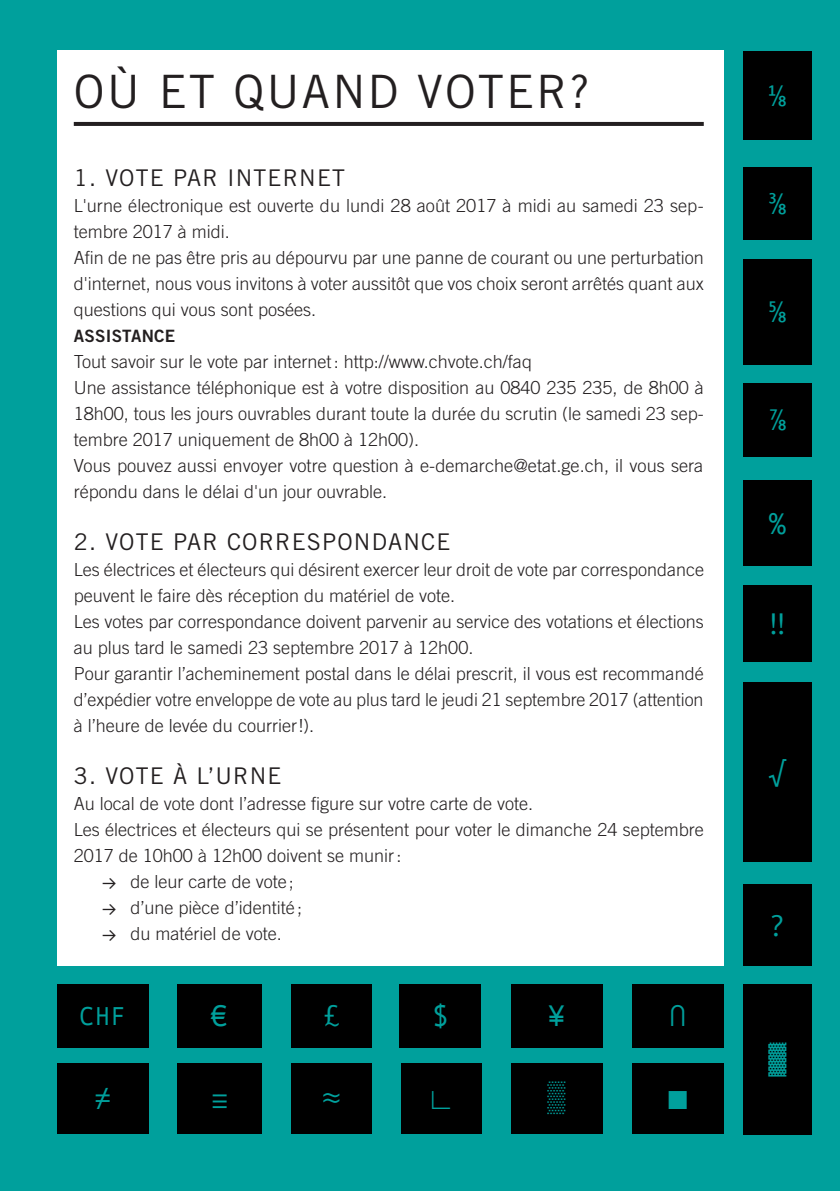
<style>
.page{position:relative;width:840px;height:1191px;background:#fff}
.page>*{position:absolute;margin:0;border:0;box-sizing:border-box;transform-origin:0 0}
.Gros_Titre{font:46px "Trade Gothic LT Std";letter-spacing:.05em;color:#231f20}
.t1{font:30px "Andale Mono";color:#00a09c}
.t2{font:26px "Andale Mono";color:#00a09c}
.SOMMAIRE{font:23px "Trade Gothic LT Std";letter-spacing:.05em;color:#231f20}
.Texte{font:300 18px/26px "Trade Gothic LT Std";color:#231f20}
.Titre_Texte{font:17px "Trade Gothic LT Std Bd 2";letter-spacing:.015em;color:#231f20}
.s1{font-family:"Euclid Flex";font-weight:400}
</style>
<div class="page">
<div style="left:0;top:0;width:839px;height:1191px;background:#00a09c"></div>
<div style="left:57px;top:1063px;width:91px;height:71px;background:#000"></div>
<div style="left:631px;top:1063px;width:92px;height:71px;background:#000"></div>
<div style="left:57px;top:984px;width:91px;height:63px;background:#000"></div>
<div style="left:631px;top:984px;width:92px;height:63px;background:#000"></div>
<div style="left:743px;top:383px;width:68px;height:73px;background:#000"></div>
<div style="left:178px;top:1063px;width:84px;height:71px;background:#000"></div>
<div style="left:743px;top:480px;width:68px;height:85px;background:#000"></div>
<div style="left:743px;top:51px;width:68px;height:88px;background:#000"></div>
<div style="left:743px;top:984px;width:68px;height:150px;background:#000"></div>
<div style="left:743px;top:585px;width:68px;height:76px;background:#000"></div>
<div style="left:743px;top:167px;width:68px;height:73px;background:#000"></div>
<div style="left:743px;top:682px;width:68px;height:180px;background:#000"></div>
<div style="left:743px;top:259px;width:68px;height:105px;background:#000"></div>
<div style="left:178px;top:984px;width:84px;height:63px;background:#000"></div>
<div style="left:743px;top:884px;width:68px;height:82px;background:#000"></div>
<div style="left:291px;top:1063px;width:80px;height:71px;background:#000"></div>
<div style="left:291px;top:984px;width:80px;height:63px;background:#000"></div>
<div style="left:401px;top:1063px;width:80px;height:71px;background:#000"></div>
<div style="left:399px;top:984px;width:82px;height:63px;background:#000"></div>
<div style="left:510px;top:1063px;width:92px;height:71px;background:#000"></div>
<div style="left:510px;top:984px;width:92px;height:63px;background:#000"></div>
<div style="left:57px;top:51px;width:666px;height:915px;background:#fff"></div>
<svg style="left:74px;top:122px;width:629px;height:4px;background:#262223"></svg>
<p class="Gros_Titre" style="left:74px;top:64px;width:517px">OÙ ET QUAND VOTER?</p>
<p class="SOMMAIRE" style="left:74px;top:164px;width:273px">1. VOTE PAR INTERNET</p>
<p class="Texte" style="left:74px;top:192px;width:631px">L'urne électronique est ouverte du lundi 28 août 2017 à midi au samedi 23 sep&shy;tembre 2017 à midi.</p>
<p class="Texte" style="left:74px;top:244px;width:631px;text-align:justify">Afin de ne pas être pris au dépourvu par une panne de courant ou une perturbation d'internet, nous vous invitons à voter aussitôt que vos choix seront arrêtés quant aux questions qui vous sont posées.</p>
<p class="Titre_Texte" style="left:74px;top:325px;width:103px">ASSISTANCE</p>
<p class="Texte" style="left:74px;top:348px;width:459px">Tout savoir sur le vote par internet: http://www.chvote.ch/faq</p>
<p class="Texte" style="left:74px;top:374px;width:631px;text-align:justify">Une assistance téléphonique est à votre disposition au 0840 235 235, de 8h00 à 18h00, tous les jours ouvrables durant toute la durée du scrutin (le samedi 23 sep&shy;tembre 2017 uniquement de 8h00 à 12h00).</p>
<p class="Texte" style="left:74px;top:452px;width:630px">Vous pouvez aussi envoyer votre question à e-demarche@etat.ge.ch, il vous sera répondu dans le délai d'un jour ouvrable.</p>
<p class="SOMMAIRE" style="left:74px;top:528px;width:378px">2. VOTE PAR CORRESPONDANCE</p>
<p class="Texte" style="left:74px;top:556px;width:631px">Les électrices et électeurs qui désirent exercer leur droit de vote par correspondance peuvent le faire dès réception du matériel de vote.</p>
<p class="Texte" style="left:74px;top:608px;width:631px">Les votes par correspondance doivent parvenir au service des votations et élections au plus tard le samedi 23 septembre 2017 à 12h00.</p>
<p class="Texte" style="left:74px;top:660px;width:631px;text-align:justify">Pour garantir l’acheminement postal dans le délai prescrit, il vous est recommandé d’expédier votre enveloppe de vote au plus tard le jeudi 21 septembre 2017 (attention à l’heure de levée du courrier!).</p>
<p class="SOMMAIRE" style="left:74px;top:762px;width:209px">3. VOTE À L’URNE</p>
<p class="Texte" style="left:74px;top:790px;width:461px">Au local de vote dont l’adresse figure sur votre carte de vote.</p>
<p class="Texte" style="left:74px;top:816px;width:631px">Les électrices et électeurs qui se présentent pour voter le dimanche 24 septembre<br>2017 de 10h00 à 12h00 doivent se munir:</p>
<p class="Texte" style="left:102px;top:868px;width:193px"><span class="s1">→</span> de leur carte de vote;</p>
<p class="Texte" style="left:102px;top:894px;width:201px"><span class="s1">→</span> d’une pièce d’identité ;</p>
<p class="Texte" style="left:102px;top:920px;width:181px"><span class="s1">→</span> du matériel de vote.</p>
<p class="t1" style="left:431px;top:996px;width:19px">$</p>
<p class="t2" style="left:79px;top:998px;width:48px">CHF</p>
<p class="t1" style="left:668px;top:996px;width:19px">∩</p>
<p class="t1" style="left:211px;top:996px;width:19px">€</p>
<p class="t1" style="left:322px;top:996px;width:19px">£</p>
<p class="t1" style="left:547px;top:996px;width:19px">¥</p>
<p class="t1" style="left:547px;top:1079px;width:19px">▒</p>
<p class="t1" style="left:94px;top:1079px;width:19px">≠</p>
<p class="t1" style="left:668px;top:1079px;width:19px">■</p>
<p class="t1" style="left:432px;top:1079px;width:19px">∟</p>
<p class="t1" style="left:322px;top:1079px;width:19px">≈</p>
<p class="t1" style="left:211px;top:1079px;width:19px">≡</p>
<p class="t1" style="left:768px;top:76px;width:19px">⅛</p>
<p class="t1" style="left:768px;top:185px;width:19px">⅜</p>
<p class="t1" style="left:768px;top:292px;width:19px">⅝</p>
<p class="t1" style="left:768px;top:400px;width:19px">⅞</p>
<p class="t1" style="left:768px;top:504px;width:19px">%</p>
<p class="t1" style="left:768px;top:604px;width:19px">‼</p>
<p class="t1" style="left:768px;top:753px;width:19px">√</p>
<p class="t1" style="left:768px;top:906px;width:19px">?</p>
<p class="t1" style="left:768px;top:1039px;width:19px">▓</p>
</div>
